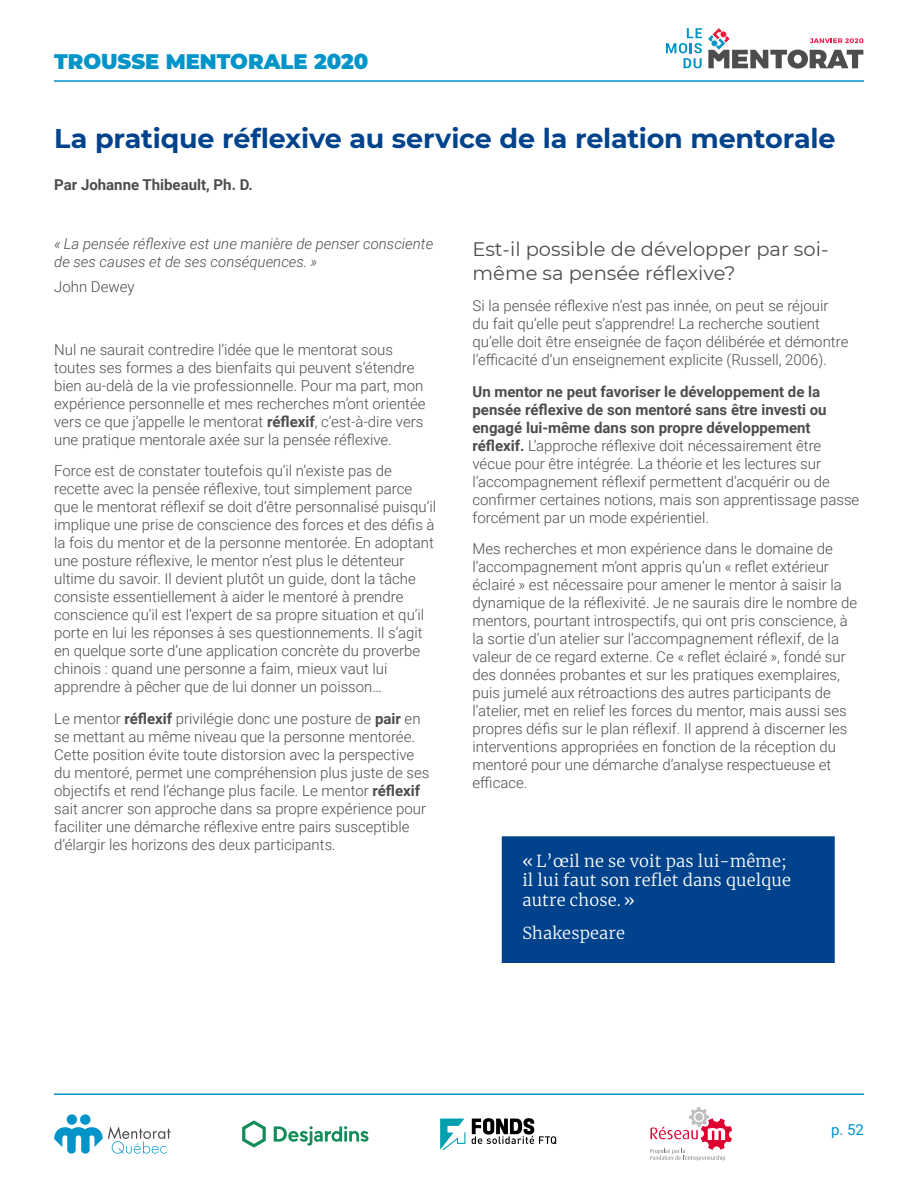
<style>
.page{position:relative;width:918px;height:1188px;background:#fff}
.page>*{position:absolute;margin:0;border:0;box-sizing:border-box;transform-origin:0 0}
.t1{font:700 27px "Montserrat";letter-spacing:-.01em;color:#00438c}
.t2{font:900 21px "Montserrat";color:#0094c9}
.t3{font:19.5px/23.4px "Montserrat";color:#4d4d4f}
.t4{font:300 16.5px/19.8px "Merriweather";letter-spacing:.01em;color:#fff}
.t5{font:300 15px/18px "Roboto";color:#4d4d4f}
.t6{font:italic 300 15px/18px "Roboto";color:#4d4d4f}
.t7{font:700 15px "Roboto";color:#4d4d4f}
.t8{font:15px "Roboto";color:#0094c9}
.s1{font-weight:700}
</style>
<div class="page">
<div style="left:67px;top:1114px;width:10px;height:11px;background:#0094c9;border-radius:50%"></div>
<div style="left:80px;top:1114px;width:10px;height:11px;background:#0094c9;border-radius:50%"></div>
<svg style="left:54px;top:1126px;width:117px;height:28px"></svg>
<svg style="left:242px;top:1120px;width:24px;height:28px"></svg>
<svg style="left:274px;top:1126px;width:95px;height:20px"></svg>
<svg style="left:440px;top:1119px;width:25px;height:31px"></svg>
<svg style="left:472px;top:1118px;width:84px;height:26px"></svg>
<svg style="left:650px;top:1107px;width:82px;height:54px"></svg>
<hr style="left:54px;top:1094px;width:810px;height:1px;background:#0094c9">
<svg style="left:666px;top:28px;width:36px;height:40px"></svg>
<svg style="left:708px;top:28px;width:155px;height:41px"></svg>
<hr style="left:54px;top:80px;width:810px;height:2px;background:#0094c9">
<div style="left:493px;top:827px;width:351px;height:145px;background:#00438c;border:9px solid #fff"></div>
<h2 class="t2" style="left:54px;top:45px;width:316px">TROUSSE MENTORALE 2020</h2>
<h1 class="t1" style="left:54px;top:119px;width:783px">La pratique réflexive au service de la relation mentorale</h1>
<p class="t7" style="left:54px;top:175px;width:200px">Par Johanne Thibeault, Ph. D.</p>
<p class="t6" style="left:54px;top:234px;width:381px">« La pensée réflexive est une manière de penser consciente de ses causes et de ses conséquences. »</p>
<p class="t5" style="left:54px;top:277px;width:82px">John Dewey</p>
<p class="t5" style="left:54px;top:340px;width:373px">Nul ne saurait contredire l’idée que le mentorat sous toutes ses formes a des bienfaits qui peuvent s’étendre bien au-delà de la vie professionnelle. Pour ma part, mon expérience personnelle et mes recherches m’ont orientée vers ce que j’appelle le mentorat <span class="s1">réflexif</span>, c’est-à-dire vers une pratique mentorale axée sur la pensée réflexive.</p>
<p class="t5" style="left:54px;top:461px;width:384px">Force est de constater toutefois qu’il n’existe pas de recette avec la pensée réflexive, tout simplement parce que le mentorat réflexif se doit d’être personnalisé puisqu’il implique une prise de conscience des forces et des défis à la fois du mentor et de la personne mentorée. En adoptant une posture réflexive, le mentor n’est plus le détenteur ultime du savoir. Il devient plutôt un guide, dont la tâche consiste essentiellement à aider le mentoré à prendre conscience qu’il est l’expert de sa propre situation et qu’il porte en lui les réponses à ses questionnements. Il s’agit en quelque sorte d’une application concrète du proverbe chinois : quand une personne a faim, mieux vaut lui apprendre à pêcher que de lui donner un poisson…</p>
<p class="t5" style="left:54px;top:709px;width:377px">Le mentor <span class="s1">réflexif</span> privilégie donc une posture de <span class="s1">pair</span> en se mettant au même niveau que la personne mentorée.<br>Cette position évite toute distorsion avec la perspective du mentoré, permet une compréhension plus juste de ses objectifs et rend l’échange plus facile. Le mentor <span class="s1">réflexif </span>sait ancrer son approche dans sa propre expérience pour faciliter une démarche réflexive entre pairs susceptible d’élargir les horizons des deux participants.</p>
<h3 class="t3" style="left:472px;top:237px;width:357px">Est-il possible de développer par soi&shy;même sa pensée réflexive?</h3>
<p class="t5" style="left:472px;top:296px;width:377px">Si la pensée réflexive n’est pas innée, on peut se réjouir du fait qu’elle peut s’apprendre! La recherche soutient qu’elle doit être enseignée de façon délibérée et démontre l’efficacité d’un enseignement explicite (Russell, 2006).</p>
<p class="t5" style="left:472px;top:382px;width:388px"><span class="s1">Un mentor ne peut favoriser le développement de la pensée réflexive de son mentoré sans être investi ou engagé lui-même dans son propre développement réflexif.</span> L’approche réflexive doit nécessairement être vécue pour être intégrée. La théorie et les lectures sur l’accompagnement réflexif permettent d’acquérir ou de confirmer certaines notions, mais son apprentissage passe forcément par un mode expérientiel.</p>
<p class="t5" style="left:472px;top:539px;width:386px">Mes recherches et mon expérience dans le domaine de l’accompagnement m’ont appris qu’un « reflet extérieur éclairé » est nécessaire pour amener le mentor à saisir la dynamique de la réflexivité. Je ne saurais dire le nombre de mentors, pourtant introspectifs, qui ont pris conscience, à la sortie d’un atelier sur l’accompagnement réflexif, de la valeur de ce regard externe. Ce « reflet éclairé », fondé sur des données probantes et sur les pratiques exemplaires, puis jumelé aux rétroactions des autres participants de l’atelier, met en relief les forces du mentor, mais aussi ses propres défis sur le plan réflexif. Il apprend à discerner les interventions appropriées en fonction de la réception du mentoré pour une démarche d’analyse respectueuse et efficace.</p>
<p class="t4" style="left:522px;top:850px;width:270px">« L’œil ne se voit pas lui-même; il lui faut son reflet dans quelque autre chose. »</p>
<p class="t4" style="left:522px;top:923px;width:104px">Shakespeare</p>
<p class="t8" style="left:831px;top:1119px;width:34px">p. 52</p>
</div>
